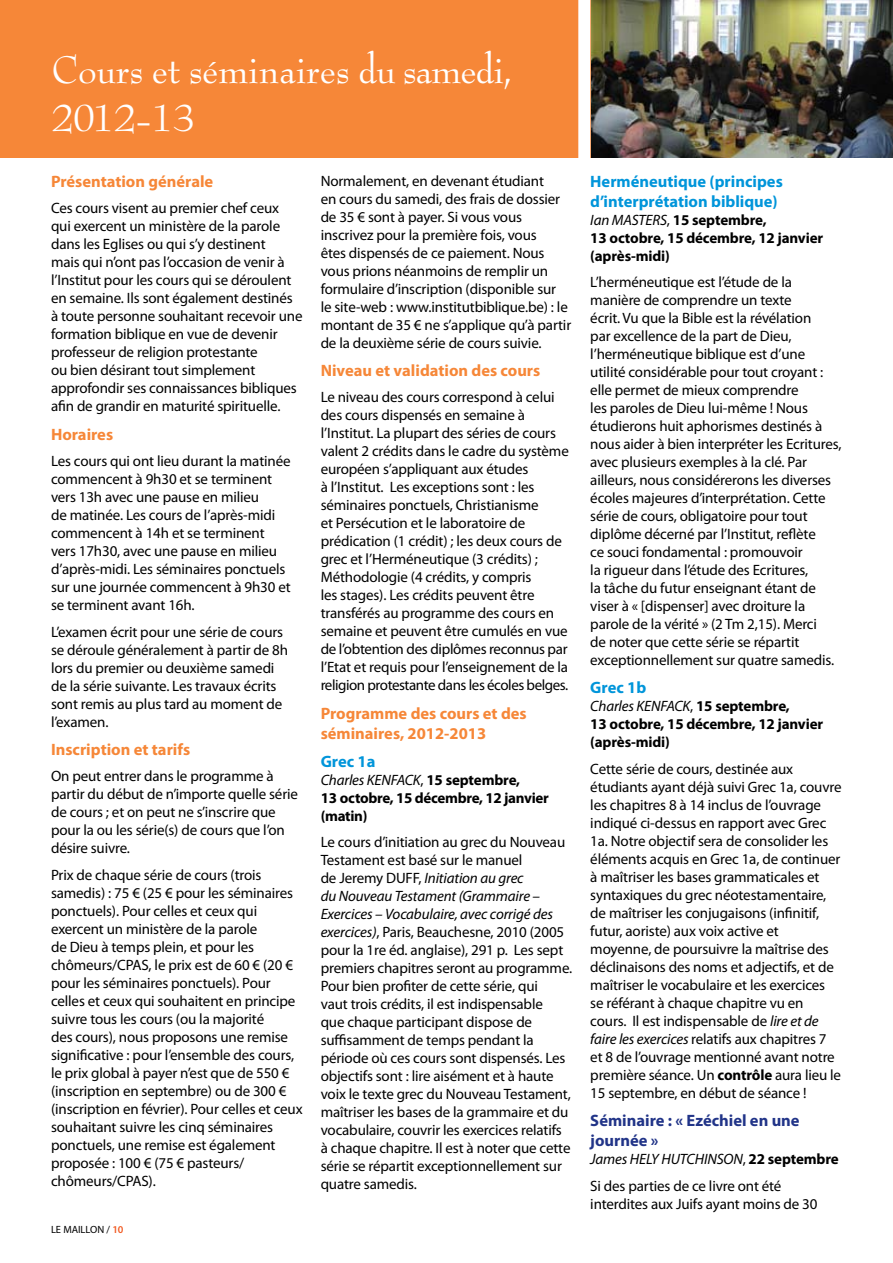
<style>
.page{position:relative;width:893px;height:1263px;background:#fff}
.page>*{position:absolute;margin:0;border:0;box-sizing:border-box;transform-origin:0 0}
.t1{font:42px/48px "Bernhard Modern Std";letter-spacing:-.01em;color:#fff}
.t2{font:700 16.5px/19.8px "Myriad Pro";color:#f68738}
.t3{font:700 16.5px/19.8px "Myriad Pro";color:#0095da}
.t4{font:700 16.5px/19.8px "Myriad Pro";color:#213488}
.t5{font:15px/18px "Myriad Pro";letter-spacing:-.01em;color:#000}
.t6{font:700 15px/18px "Myriad Pro";letter-spacing:-.01em;color:#000}
.t7{font:10.5px "Myriad Pro";color:#000}
.s1{font-weight:600;color:#f15a22}
.s2{font-weight:400;font-style:italic}
.s3{font-weight:400}
.s4{font-style:italic}
.s5{font-weight:700}
</style>
<div class="page">
<div style="left:0;top:0;width:893px;height:157px;background:#f68738"></div>
<img style="left:591px;top:0;width:302px;height:157px">
<div style="left:578px;top:0;width:12px;height:222px;background:#fff"></div>
<h1 class="t1" style="left:51px;top:47px;width:463px">Cours et séminaires du samedi,<br>2012-13</h1>
<p class="t2" style="left:51px;top:171px;width:164px">Présentation générale</p>
<p class="t5" style="left:51px;top:199px;width:253px">Ces cours visent au premier chef ceux qui exercent un ministère de la parole dans les Eglises ou qui s’y destinent<br>mais qui n’ont pas l’occasion de venir à l’Institut pour les cours qui se déroulent en semaine. Ils sont également destinés à toute personne souhaitant recevoir une formation biblique en vue de devenir professeur de religion protestante<br>ou bien désirant tout simplement approfondir ses connaissances bibliques afin de grandir en maturité spirituelle.</p>
<p class="t2" style="left:51px;top:424px;width:64px">Horaires</p>
<p class="t5" style="left:51px;top:452px;width:241px">Les cours qui ont lieu durant la matinée commencent à 9h30 et se terminent vers 13h avec une pause en milieu<br>de matinée. Les cours de l’après-midi commencent à 14h et se terminent vers 17h30, avec une pause en milieu d’après-midi. Les séminaires ponctuels sur une journée commencent à 9h30 et se terminent avant 16h.</p>
<p class="t5" style="left:51px;top:622px;width:239px">L’examen écrit pour une série de cours se déroule généralement à partir de 8h lors du premier ou deuxième samedi de la série suivante. Les travaux écrits sont remis au plus tard au moment de l’examen.</p>
<p class="t2" style="left:51px;top:739px;width:141px">Inscription et tarifs</p>
<p class="t5" style="left:51px;top:767px;width:248px">On peut entrer dans le programme à partir du début de n’importe quelle série de cours ; et on peut ne s’inscrire que pour la ou les série(s) de cours que l’on désire suivre.</p>
<p class="t5" style="left:51px;top:866px;width:253px">Prix de chaque série de cours (trois samedis) : 75 € (25 € pour les séminaires ponctuels). Pour celles et ceux qui exercent un ministère de la parole<br>de Dieu à temps plein, et pour les chômeurs/CPAS, le prix est de 60 € (20 € pour les séminaires ponctuels). Pour celles et ceux qui souhaitent en principe suivre tous les cours (ou la majorité<br>des cours), nous proposons une remise significative : pour l’ensemble des cours, le prix global à payer n’est que de 550 € (inscription en septembre) ou de 300 € (inscription en février). Pour celles et ceux souhaitant suivre les cinq séminaires ponctuels, une remise est également proposée : 100 € (75 € pasteurs/ chômeurs/CPAS).</p>
<p class="t7" style="left:51px;top:1222px;width:74px">LE MAILLON / <span class="s1">10</span></p>
<p class="t5" style="left:321px;top:171px;width:252px">Normalement, en devenant étudiant<br>en cours du samedi, des frais de dossier de 35 € sont à payer. Si vous vous inscrivez pour la première fois, vous<br>êtes dispensés de ce paiement. Nous vous prions néanmoins de remplir un formulaire d’inscription (disponible sur<br>le site-web : www.institutbiblique.be) : le montant de 35 € ne s’applique qu’à partir de la deuxième série de cours suivie.</p>
<p class="t2" style="left:321px;top:360px;width:221px">Niveau et validation des cours</p>
<p class="t5" style="left:321px;top:388px;width:250px">Le niveau des cours correspond à celui des cours dispensés en semaine à l’Institut. La plupart des séries de cours valent 2 crédits dans le cadre du système européen s’appliquant aux études<br>à l’Institut. Les exceptions sont : les séminaires ponctuels, Christianisme<br>et Persécution et le laboratoire de prédication (1 crédit) ; les deux cours de grec et l’Herméneutique (3 crédits) ; Méthodologie (4 crédits, y compris<br>les stages). Les crédits peuvent être transférés au programme des cours en semaine et peuvent être cumulés en vue de l’obtention des diplômes reconnus par l’Etat et requis pour l’enseignement de la religion protestante dans les écoles belges.</p>
<p class="t2" style="left:321px;top:703px;width:208px">Programme des cours et des séminaires, 2012-2013</p>
<p class="t3" style="left:321px;top:751px;width:56px">Grec 1a</p>
<p class="t6" style="left:321px;top:770px;width:230px"><span class="s2">Charles KENFACK</span><span class="s3">,</span> 15 septembre,<br>13 octobre, 15 décembre, 12 janvier (matin)</p>
<p class="t5" style="left:321px;top:833px;width:253px">Le cours d’initiation au grec du Nouveau Testament est basé sur le manuel<br>de Jeremy DUFF, <span class="s4">Initiation au grec<br>du Nouveau Testament (Grammaire – Exercices – Vocabulaire, avec corrigé des exercices)</span>, Paris, Beauchesne, 2010 (2005 pour la 1re éd. anglaise), 291 p. Les sept premiers chapitres seront au programme.<br>Pour bien profiter de cette série, qui<br>vaut trois crédits, il est indispensable<br>que chaque participant dispose de suffisamment de temps pendant la période où ces cours sont dispensés. Les objectifs sont : lire aisément et à haute voix le texte grec du Nouveau Testament, maîtriser les bases de la grammaire et du vocabulaire, couvrir les exercices relatifs à chaque chapitre. Il est à noter que cette série se répartit exceptionnellement sur quatre samedis.</p>
<p class="t3" style="left:590px;top:171px;width:194px">Herméneutique (principes d’interprétation biblique)</p>
<p class="t6" style="left:590px;top:210px;width:234px"><span class="s2">Ian MASTERS</span><span class="s3">,</span> 15 septembre,<br>13 octobre, 15 décembre, 12 janvier (après-midi)</p>
<p class="t5" style="left:590px;top:273px;width:253px">L’herméneutique est l’étude de la manière de comprendre un texte<br>écrit. Vu que la Bible est la révélation<br>par excellence de la part de Dieu, l’herméneutique biblique est d’une utilité considérable pour tout croyant : elle permet de mieux comprendre<br>les paroles de Dieu lui-même ! Nous étudierons huit aphorismes destinés à nous aider à bien interpréter les Ecritures, avec plusieurs exemples à la clé. Par ailleurs, nous considérerons les diverses écoles majeures d’interprétation. Cette série de cours, obligatoire pour tout diplôme décerné par l’Institut, reflète<br>ce souci fondamental : promouvoir<br>la rigueur dans l’étude des Ecritures,<br>la tâche du futur enseignant étant de viser à « [dispenser] avec droiture la parole de la vérité » (2 Tm 2,15). Merci<br>de noter que cette série se répartit exceptionnellement sur quatre samedis.</p>
<p class="t3" style="left:590px;top:677px;width:57px">Grec 1b</p>
<p class="t6" style="left:590px;top:697px;width:234px"><span class="s2">Charles KENFACK</span><span class="s3">,</span> 15 septembre,<br>13 octobre, 15 décembre, 12 janvier (après-midi)</p>
<p class="t5" style="left:590px;top:760px;width:253px">Cette série de cours, destinée aux étudiants ayant déjà suivi Grec 1a, couvre les chapitres 8 à 14 inclus de l’ouvrage indiqué ci-dessus en rapport avec Grec 1a. Notre objectif sera de consolider les éléments acquis en Grec 1a, de continuer à maîtriser les bases grammaticales et syntaxiques du grec néotestamentaire, de maîtriser les conjugaisons (infinitif, futur, aoriste) aux voix active et moyenne, de poursuivre la maîtrise des déclinaisons des noms et adjectifs, et de maîtriser le vocabulaire et les exercices se référant à chaque chapitre vu en cours. Il est indispensable de <span class="s4">lire et de faire les exercices</span> relatifs aux chapitres 7 et 8 de l’ouvrage mentionné avant notre première séance. Un <span class="s5">contrôle</span> aura lieu le 15 septembre, en début de séance !</p>
<p class="t4" style="left:590px;top:1110px;width:211px">Séminaire : « Ezéchiel en une journée »</p>
<p class="t5" style="left:590px;top:1145px;width:250px;line-height:26.5px"><span class="s4">James HELY HUTCHINSON</span>, <span class="s5">22 septembre<br></span>Si des parties de ce livre ont été</p>
<p class="t5" style="left:590px;top:1194px;width:229px">interdites aux Juifs ayant moins de 30</p>
</div>
